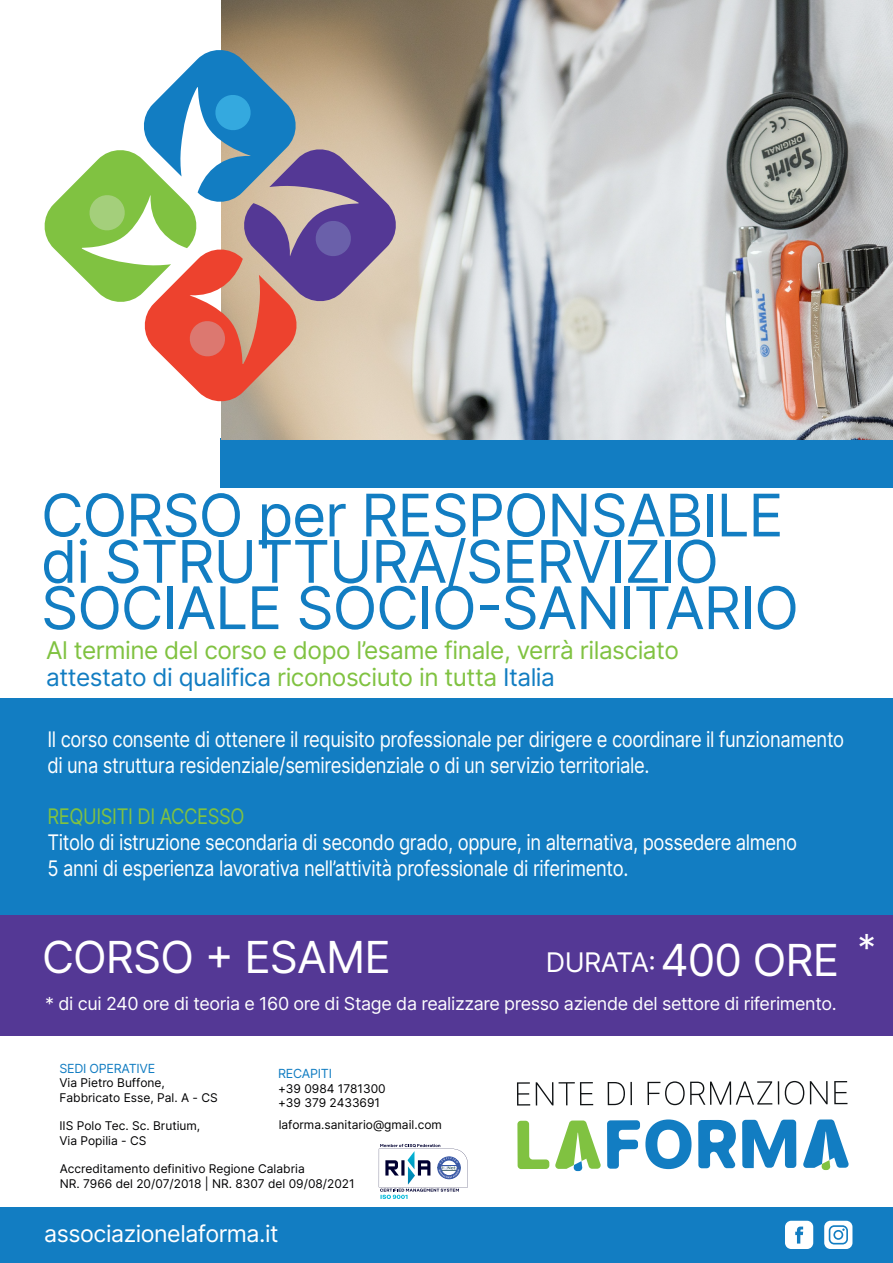
<style>
.page{position:relative;width:893px;height:1263px;background:#fff}
.page>*{position:absolute;margin:0;border:0;box-sizing:border-box;transform-origin:0 0}
.t1{font:58.65px/46.3px "Inter";letter-spacing:-.02em;color:#127dc2}
.t2{font:44.1px "Inter";letter-spacing:-.02em;color:#fff}
.t3{font:37.2px "Inter";color:#fff}
.t4{font:27px "Inter";letter-spacing:-.02em;color:#fff}
.t5{font:24.45px/26.7px "Inter";letter-spacing:-.02em;color:#80c241}
.t6{font:23.25px "Inter";letter-spacing:-.02em;color:#fff}
.t7{font:21.45px/25.8px "Inter";letter-spacing:-.02em;color:#fff;scale:.86 1}
.t8{font:21.45px "Inter";letter-spacing:-.02em;color:#80c241;scale:.86 1}
.t9{font:17.85px "Inter";letter-spacing:-.02em;color:#fff}
.t10{font:12.6px "Inter";letter-spacing:-.02em;color:#127dc2}
.t11{font:12px/14.4px "Inter";color:#000002}
.t12{font:12px/21.6px "Inter";color:#000001}
.s1{color:#127dc2}
.s2{font-size:44.1px}
</style>
<div class="page">
<div style="left:221px;top:438px;width:672px;height:50px;background:#127dc2"></div>
<div style="left:0;top:698px;width:893px;height:322px;background:#127dc2"></div>
<div style="left:0;top:915px;width:893px;height:121px;background:#543895"></div>
<div style="left:0;top:1207px;width:893px;height:55px;background:#127dc2"></div>
<svg style="left:517px;top:1121px;width:32px;height:48px"></svg>
<svg style="left:607px;top:1119px;width:84px;height:50px"></svg>
<svg style="left:698px;top:1120px;width:38px;height:48px"></svg>
<svg style="left:742px;top:1119px;width:54px;height:49px"></svg>
<svg style="left:517px;top:1082px;width:13px;height:23px"></svg>
<svg style="left:536px;top:1082px;width:17px;height:23px"></svg>
<svg style="left:559px;top:1082px;width:34px;height:23px"></svg>
<svg style="left:608px;top:1082px;width:17px;height:23px"></svg>
<hr style="left:630px;top:1082px;width:2px;height:23px;background:#101315">
<svg style="left:647px;top:1081px;width:125px;height:24px"></svg>
<svg style="left:778px;top:1081px;width:1px;height:23px"></svg>
<svg style="left:785px;top:1081px;width:19px;height:24px"></svg>
<svg style="left:810px;top:1081px;width:18px;height:23px"></svg>
<svg style="left:834px;top:1081px;width:13px;height:23px"></svg>
<svg style="left:803px;top:1119px;width:46px;height:51px"></svg>
<svg style="left:555px;top:1120px;width:46px;height:51px"></svg>
<svg style="left:824px;top:1221px;width:28px;height:28px"></svg>
<svg style="left:785px;top:1221px;width:28px;height:28px"></svg>
<svg style="left:379px;top:1144px;width:89px;height:55px"></svg>
<img style="left:222px;top:0;width:671px;height:439px">
<svg style="left:44px;top:47px;width:355px;height:357px"></svg>
<h1 class="t1" style="left:41px;top:491px;width:759px">CORSO per RESPONSABILE di STRUTTURA/SERVIZIO<br>SOCIALE SOCIO-SANITARIO</h1>
<p class="t5" style="left:46px;top:636px;width:634px">Al termine del corso e dopo l’esame finale, verrà rilasciato <span class="s1">attestato di qualifica</span> riconosciuto in tutta <span class="s1">Italia</span></p>
<p class="t7" style="left:47px;top:726px;width:928px">Il corso consente di ottenere il requisito professionale per dirigere e coordinare il funzionamento di una struttura residenziale/semiresidenziale o di un servizio territoriale.</p>
<p class="t8" style="left:47px;top:801px;width:231px">REQUISITI DI ACCESSO</p>
<p class="t7" style="left:47px;top:829px;width:873px">Titolo di istruzione secondaria di secondo grado, oppure, in alternativa, possedere almeno<br>5 anni di esperienza lavorativa nell’attività professionale di riferimento.</p>
<h2 class="t2" style="left:42px;top:925px;width:350px">CORSO + ESAME</h2>
<p class="t4" style="left:546px;top:943px;width:295px">DURATA: <span class="s2">400 ORE</span></p>
<p class="t9" style="left:45px;top:990px;width:793px">* di cui 240 ore di teoria e 160 ore di Stage da realizzare presso aziende del settore di riferimento.</p>
<p class="t10" style="left:59px;top:1059px;width:97px">SEDI OPERATIVE</p>
<p class="t11" style="left:59px;top:1075px;width:160px">Via Pietro Buffone,<br>Fabbricato Esse, Pal. A - CS</p>
<p class="t11" style="left:59px;top:1119px;width:142px">IIS Polo Tec. Sc. Brutium,<br>Via Popilia - CS</p>
<p class="t10" style="left:278px;top:1064px;width:55px">RECAPITI</p>
<p class="t11" style="left:278px;top:1081px;width:109px">+39 0984 1781300</p>
<p class="t12" style="left:278px;top:1091px;width:165px">+39 379 2433691 laforma.sanitario@gmail.com</p>
<p class="t11" style="left:60px;top:1161px;width:296px">Accreditamento definitivo Regione Calabria<br>NR. 7966 del 20/07/2018 | NR. 8307 del 09/08/2021</p>
<p class="t6" style="left:44px;top:1217px;width:236px">associazionelaforma.it</p>
<h3 class="t3" style="left:857px;top:921px;width:20px">*</h3>
</div>
